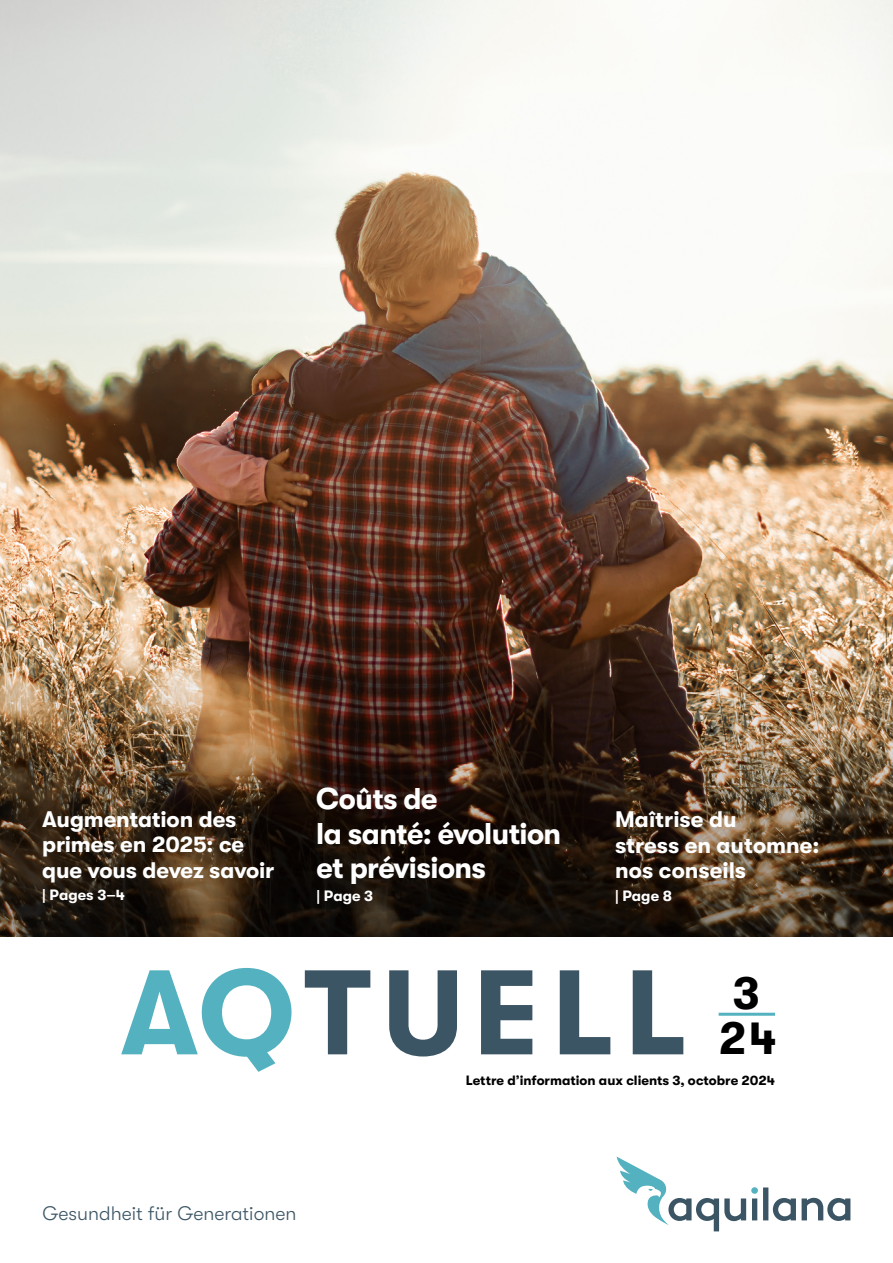
<style>
.page{position:relative;width:893px;height:1263px;background:#fff}
.page>*{position:absolute;margin:0;border:0;box-sizing:border-box;transform-origin:0 0}
.t1{font:700 120px "GT Walsheim";letter-spacing:.08em;color:#3c5565}
.t2{font:700 45px/45px "GT Walsheim";color:#000;text-align:center}
.t3{font:700 30px/34.5px "GT Walsheim";letter-spacing:-.02em;color:#fff}
.t4{font:700 22.5px/25.5px "GT Walsheim";letter-spacing:-.005em;color:#fff}
.t5{font:300 19.5px "GT Walsheim";color:#3c5565}
.t6{font:700 15px "GT Walsheim";color:#fff}
.t7{font:700 13.5px "GT Walsheim";color:#000}
.s1{color:#54b1bf}
</style>
<div class="page">
<img style="left:0;top:0;width:893px;height:937px">
<hr style="left:719px;top:1013px;width:56px;height:3px;background:#54b1bf">
<svg style="left:617px;top:1157px;width:233px;height:74px"></svg>
<p class="t4" style="left:42px;top:806px;width:234px">Augmentation des primes en 2025: ce que vous devez savoir</p>
<p class="t6" style="left:42px;top:887px;width:84px">| Pages 3–4</p>
<h3 class="t3" style="left:316px;top:781px;width:246px">Coûts de<br>la santé: évolution et prévisions</h3>
<p class="t6" style="left:317px;top:887px;width:58px">| Page 3</p>
<p class="t4" style="left:615px;top:807px;width:206px">Maîtrise du<br>stress en automne: nos conseils</p>
<p class="t6" style="left:615px;top:887px;width:58px">| Page 8</p>
<h1 class="t1" style="left:120px;top:946px;width:569px"><span class="s1">AQ</span>TUELL</h1>
<p class="t7" style="left:466px;top:1073px;width:311px">Lettre d’information aux clients 3, octobre 2024</p>
<h2 class="t2" style="left:719px;top:971px;width:60px">3<br>24</h2>
<p class="t5" style="left:43px;top:1203px;width:255px">Gesundheit für Generationen</p>
</div>
